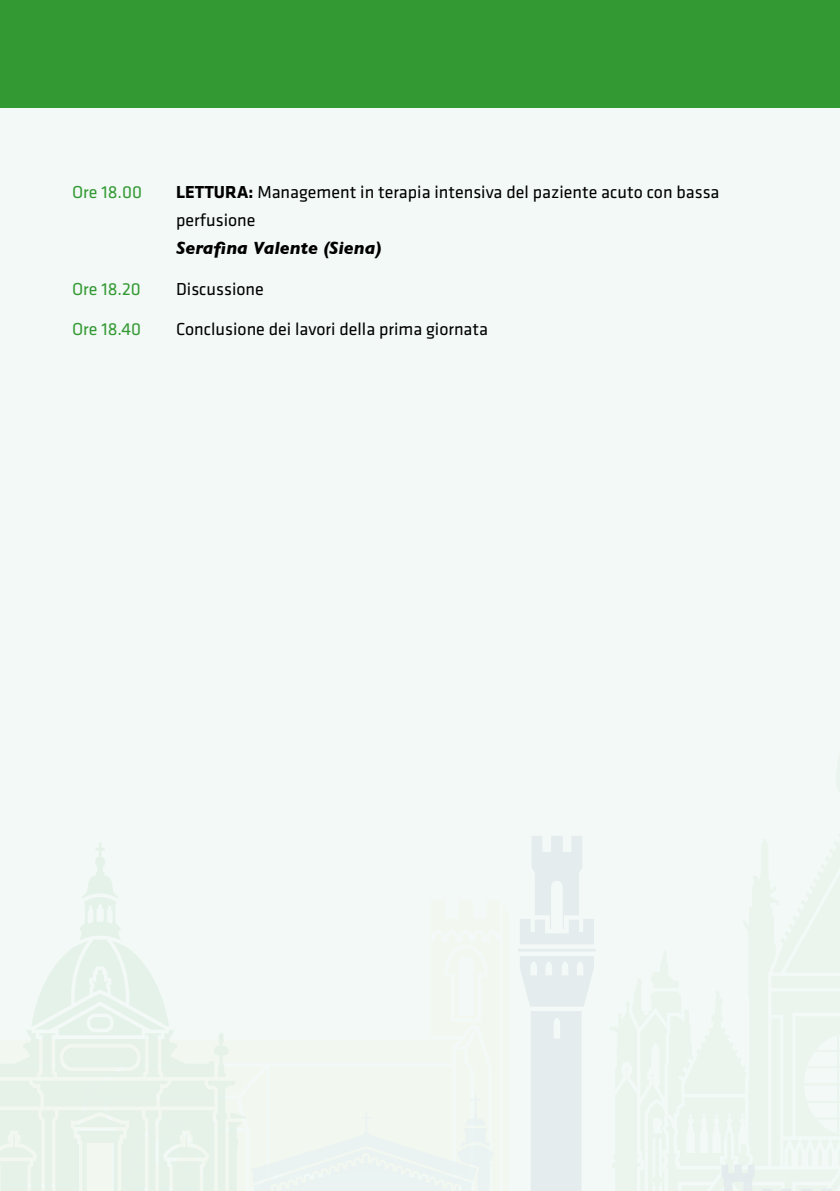
<style>
.page{position:relative;width:840px;height:1191px;background:#fff}
.page>*{position:absolute;margin:0;border:0;box-sizing:border-box;transform-origin:0 0}
.t1{font:18px/28px "Klavika";color:#000}
.t2{font:18px "Klavika";color:#393}
.t3{font:italic 700 18px "Gill Sans";color:#000}
.s1{font-weight:700}
</style>
<div class="page">
<div style="left:0;top:108px;width:839px;height:1083px;background:#f2f9f6"></div>
<div style="left:0;top:0;width:839px;height:108px;background:#393"></div>
<svg style="left:0;top:843px;width:246px;height:348px"></svg>
<svg style="left:519px;top:836px;width:312px;height:355px"></svg>
<p class="t2" style="left:72px;top:180px;width:71px">Ore 18.00</p>
<p class="t1" style="left:176px;top:177px;width:544px"><span class="s1">LETTURA:</span> Management in terapia intensiva del paziente acuto con bassa perfusione</p>
<p class="t3" style="left:176px;top:237px;width:206px">Serafina Valente (Siena)</p>
<p class="t2" style="left:72px;top:277px;width:70px">Ore 18.20</p>
<p class="t1" style="left:176px;top:274px;width:89px">Discussione</p>
<p class="t2" style="left:72px;top:317px;width:70px">Ore 18.40</p>
<p class="t1" style="left:176px;top:315px;width:313px">Conclusione dei lavori della prima giornata</p>
</div>
